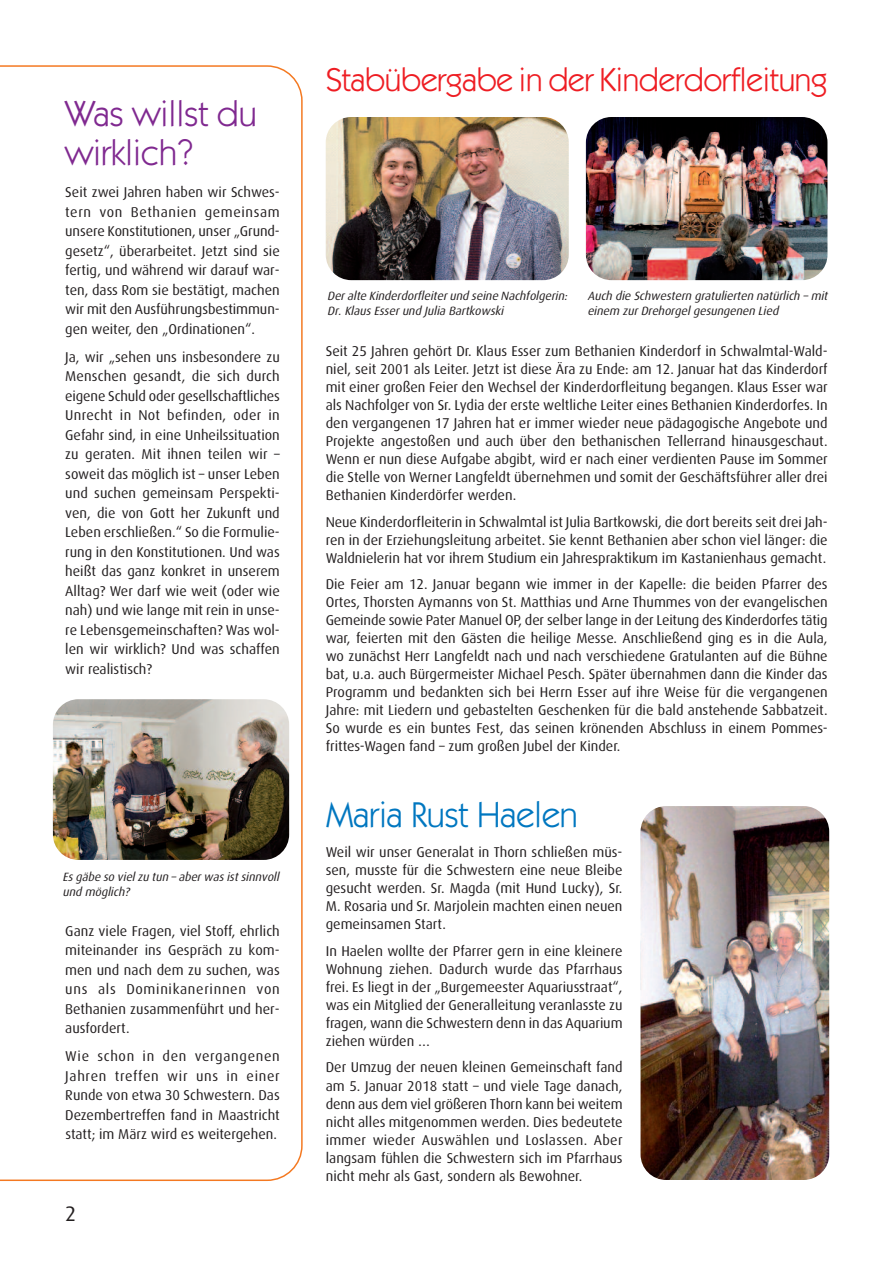
<style>
.page{position:relative;width:893px;height:1263px;background:#fff}
.page>*{position:absolute;margin:0;border:0;box-sizing:border-box;transform-origin:0 0}
.t1{font:36px/39px "Itc Kabel";color:#802990}
.t2{font:36px "Itc Kabel";letter-spacing:-.005em;color:#0077c0}
.t3{font:33px "Itc Kabel";letter-spacing:-.01em;color:#ee1d23}
.t4{font:21px "Dax";color:#231f20}
.t5{font:14.25px/18px "Dax";color:#231f20;text-align:justify}
.t6{font:italic 12px/15px "Dax";color:#231f20}
</style>
<div class="page">
<svg style="left:0;top:65px;width:303px;height:1116px"></svg>
<img style="left:53px;top:699px;width:236px;height:161px;border-radius:26px">
<img style="left:640px;top:806px;width:189px;height:374px;border-radius:26px">
<div style="left:61px;top:870px;width:220px;height:50px;background:#fff"></div>
<img style="left:326px;top:117px;width:243px;height:163px;border-radius:26px">
<img style="left:586px;top:117px;width:241px;height:163px;border-radius:26px">
<h1 class="t1" style="left:65px;top:97px;width:193px">Was willst du wirklich?</h1>
<p class="t5" style="left:65px;top:183px;width:216px;line-height:19.5px">Seit zwei Jahren haben wir Schwes&shy;tern von Bethanien gemeinsam unsere Konstitutionen, unser „Grund&shy;gesetz“, überarbeitet. Jetzt sind sie fertig, und während wir darauf war&shy;ten, dass Rom sie bestätigt, machen wir mit den Ausführungsbestimmun&shy;gen weiter, den „Ordinationen“.</p>
<p class="t5" style="left:65px;top:348px;width:216px;line-height:19.5px">Ja, wir „sehen uns insbesondere zu Menschen gesandt, die sich durch eigene Schuld oder gesellschaftliches Unrecht in Not befinden, oder in Gefahr sind, in eine Unheilssituation zu geraten. Mit ihnen teilen wir – soweit das möglich ist – unser Leben und suchen gemeinsam Perspekti&shy;ven, die von Gott her Zukunft und Leben erschließen.“ So die Formulie&shy;rung in den Konstitutionen. Und was heißt das ganz konkret in unserem Alltag? Wer darf wie weit (oder wie nah) und wie lange mit rein in unse&shy;re Lebensgemeinschaften? Was wol&shy;len wir wirklich? Und was schaffen wir realistisch?</p>
<p class="t6" style="left:63px;top:870px;width:221px">Es gäbe so viel zu tun – aber was ist sinnvoll und möglich?</p>
<p class="t5" style="left:65px;top:922px;width:216px;line-height:19.5px">Ganz viele Fragen, viel Stoff, ehrlich miteinander ins Gespräch zu kom&shy;men und nach dem zu suchen, was uns als Dominikanerinnen von Bethanien zusammenführt und her&shy;ausfordert.</p>
<p class="t5" style="left:65px;top:1047px;width:216px;line-height:19.5px">Wie schon in den vergangenen Jahren treffen wir uns in einer Runde von etwa 30 Schwestern. Das Dezembertreffen fand in Maastricht statt; im März wird es weitergehen.</p>
<h3 class="t4" style="left:65px;top:1205px;width:13px">2</h3>
<h2 class="t3" style="left:326px;top:68px;width:503px">Stabübergabe in der Kinderdorfleitung</h2>
<p class="t6" style="left:327px;top:289px;width:244px">Der alte Kinderdorfleiter und seine Nachfolgerin:<br>Dr. Klaus Esser und Julia Bartkowski</p>
<p class="t6" style="left:587px;top:289px;width:244px">Auch die Schwestern gratulierten natürlich – mit einem zur Drehorgel gesungenen Lied</p>
<p class="t5" style="left:326px;top:343px;width:503px">Seit 25 Jahren gehört Dr. Klaus Esser zum Bethanien Kinderdorf in Schwalmtal-Wald&shy;niel, seit 2001 als Leiter. Jetzt ist diese Ära zu Ende: am 12. Januar hat das Kinderdorf mit einer großen Feier den Wechsel der Kinderdorfleitung begangen. Klaus Esser war als Nachfolger von Sr. Lydia der erste weltliche Leiter eines Bethanien Kinderdorfes. In den vergangenen 17 Jahren hat er immer wieder neue pädagogische Angebote und Projekte angestoßen und auch über den bethanischen Tellerrand hinausgeschaut.<br>Wenn er nun diese Aufgabe abgibt, wird er nach einer verdienten Pause im Sommer die Stelle von Werner Langfeldt übernehmen und somit der Geschäftsführer aller drei Bethanien Kinderdörfer werden.</p>
<p class="t5" style="left:326px;top:514px;width:503px">Neue Kinderdorfleiterin in Schwalmtal ist Julia Bartkowski, die dort bereits seit drei Jah&shy;ren in der Erziehungsleitung arbeitet. Sie kennt Bethanien aber schon viel länger: die Waldnielerin hat vor ihrem Studium ein Jahrespraktikum im Kastanienhaus gemacht.</p>
<p class="t5" style="left:326px;top:576px;width:503px">Die Feier am 12. Januar begann wie immer in der Kapelle: die beiden Pfarrer des Ortes, Thorsten Aymanns von St. Matthias und Arne Thummes von der evangelischen Gemeinde sowie Pater Manuel OP, der selber lange in der Leitung des Kinderdorfes tätig war, feierten mit den Gästen die heilige Messe. Anschließend ging es in die Aula, wo zunächst Herr Langfeldt nach und nach verschiedene Gratulanten auf die Bühne bat, u.a. auch Bürgermeister Michael Pesch. Später übernahmen dann die Kinder das Programm und bedankten sich bei Herrn Esser auf ihre Weise für die vergangenen Jahre: mit Liedern und gebastelten Geschenken für die bald anstehende Sabbatzeit.<br>So wurde es ein buntes Fest, das seinen krönenden Abschluss in einem Pommes&shy;frittes-Wagen fand – zum großen Jubel der Kinder.</p>
<h1 class="t2" style="left:326px;top:801px;width:254px">Maria Rust Haelen</h1>
<p class="t5" style="left:326px;top:844px;width:298px">Weil wir unser Generalat in Thorn schließen müs&shy;sen, musste für die Schwestern eine neue Bleibe gesucht werden. Sr. Magda (mit Hund Lucky), Sr.<br>M. Rosaria und Sr. Marjolein machten einen neuen gemeinsamen Start.</p>
<p class="t5" style="left:326px;top:943px;width:298px">In Haelen wollte der Pfarrer gern in eine kleinere Wohnung ziehen. Dadurch wurde das Pfarrhaus frei. Es liegt in der „Burgemeester Aquariusstraat“, was ein Mitglied der Generalleitung veranlasste zu fragen, wann die Schwestern denn in das Aquarium ziehen würden …</p>
<p class="t5" style="left:326px;top:1059px;width:298px">Der Umzug der neuen kleinen Gemeinschaft fand am 5. Januar 2018 statt – und viele Tage danach, denn aus dem viel größeren Thorn kann bei weitem nicht alles mitgenommen werden. Dies bedeutete immer wieder Auswählen und Loslassen. Aber langsam fühlen die Schwestern sich im Pfarrhaus nicht mehr als Gast, sondern als Bewohner.</p>
</div>
